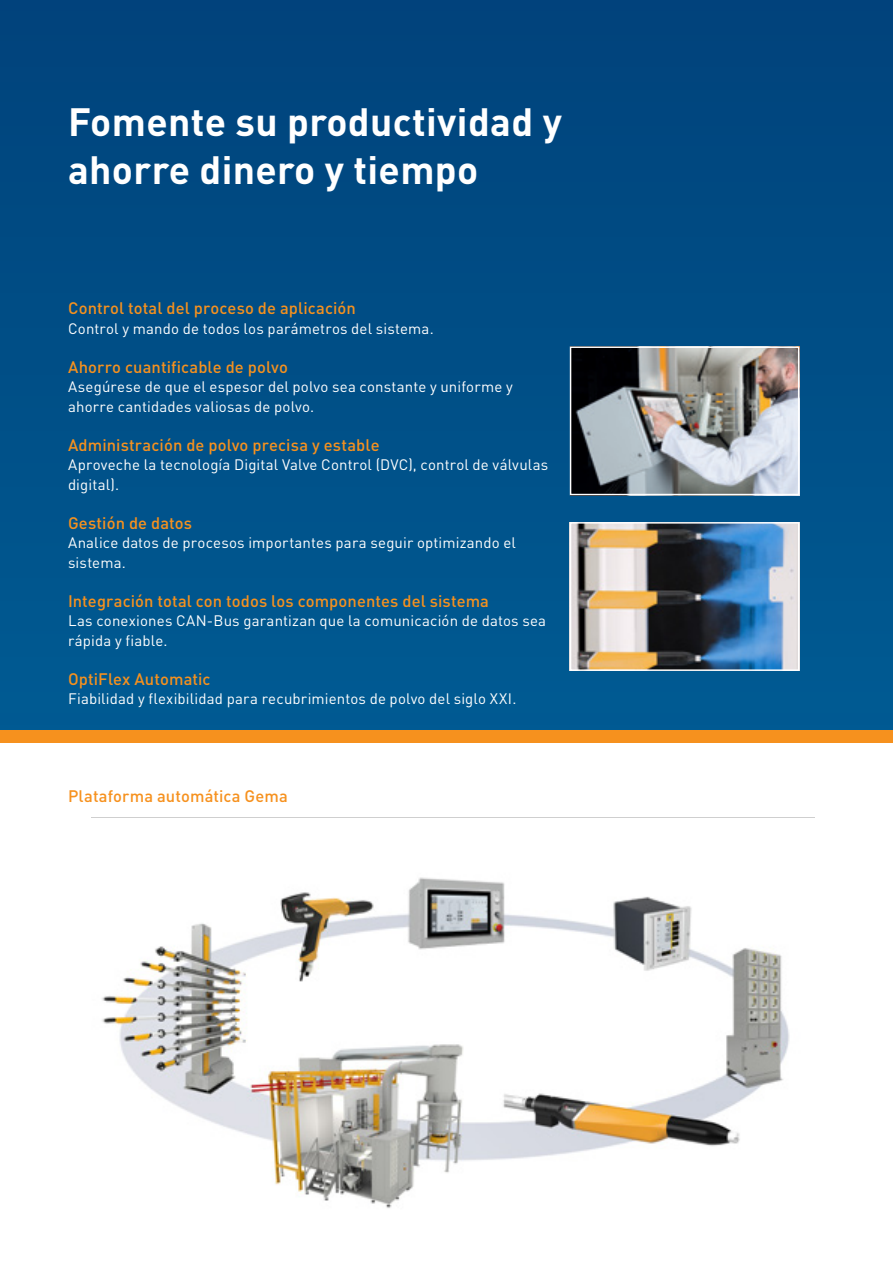
<style>
.page{position:relative;width:893px;height:1263px;background:#fff}
.page>*{position:absolute;margin:0;border:0;box-sizing:border-box;transform-origin:0 0}
.t1{font:700 39px/48px "DIN Pro";letter-spacing:.01em;color:#fff}
.t2{font:500 16.5px "DIN Pro";letter-spacing:.005em;color:#f6911e}
.t3{font:15px/19.5px "DIN Pro";letter-spacing:.01em;color:#fff}
</style>
<div class="page">
<div style="left:0;top:0;width:893px;height:737px;background:linear-gradient(to right,#004f87,#004c85)"></div>
<div style="left:0;top:730px;width:893px;height:13px;background:#f6911e"></div>
<img style="left:573px;top:525px;width:223px;height:143px">
<div style="left:570px;top:522px;width:229px;height:149px;border:2px solid #fff"></div>
<img style="left:573px;top:349px;width:223px;height:143px">
<div style="left:570px;top:346px;width:229px;height:149px;border:2px solid #fff"></div>
<img style="left:91px;top:817px;width:723px;height:391px">
<h1 class="t1" style="left:68px;top:93px;width:495px">Fomente su productividad y ahorre dinero y tiempo</h1>
<p class="t2" style="left:68px;top:295px;width:289px">Control total del proceso de aplicación</p>
<p class="t3" style="left:68px;top:317px;width:367px">Control y mando de todos los parámetros del sistema.</p>
<p class="t2" style="left:68px;top:353px;width:221px">Ahorro cuantificable de polvo</p>
<p class="t3" style="left:68px;top:375px;width:446px">Asegúrese de que el espesor del polvo sea constante y uniforme y ahorre cantidades valiosas de polvo.</p>
<p class="t2" style="left:68px;top:431px;width:313px">Administración de polvo precisa y estable</p>
<p class="t3" style="left:68px;top:453px;width:482px">Aproveche la tecnología Digital Valve Control (DVC), control de válvulas digital).</p>
<p class="t2" style="left:68px;top:509px;width:125px">Gestión de datos</p>
<p class="t3" style="left:68px;top:531px;width:449px">Analice datos de procesos importantes para seguir optimizando el sistema.</p>
<p class="t2" style="left:68px;top:587px;width:422px">Integración total con todos los componentes del sistema</p>
<p class="t3" style="left:68px;top:609px;width:480px">Las conexiones CAN-Bus garantizan que la comunicación de datos sea rápida y fiable.</p>
<p class="t2" style="left:68px;top:665px;width:144px">OptiFlex Automatic</p>
<p class="t3" style="left:68px;top:687px;width:450px">Fiabilidad y flexibilidad para recubrimientos de polvo del siglo XXI.</p>
<p class="t2" style="left:68px;top:782px;width:221px">Plataforma automática Gema</p>
</div>
